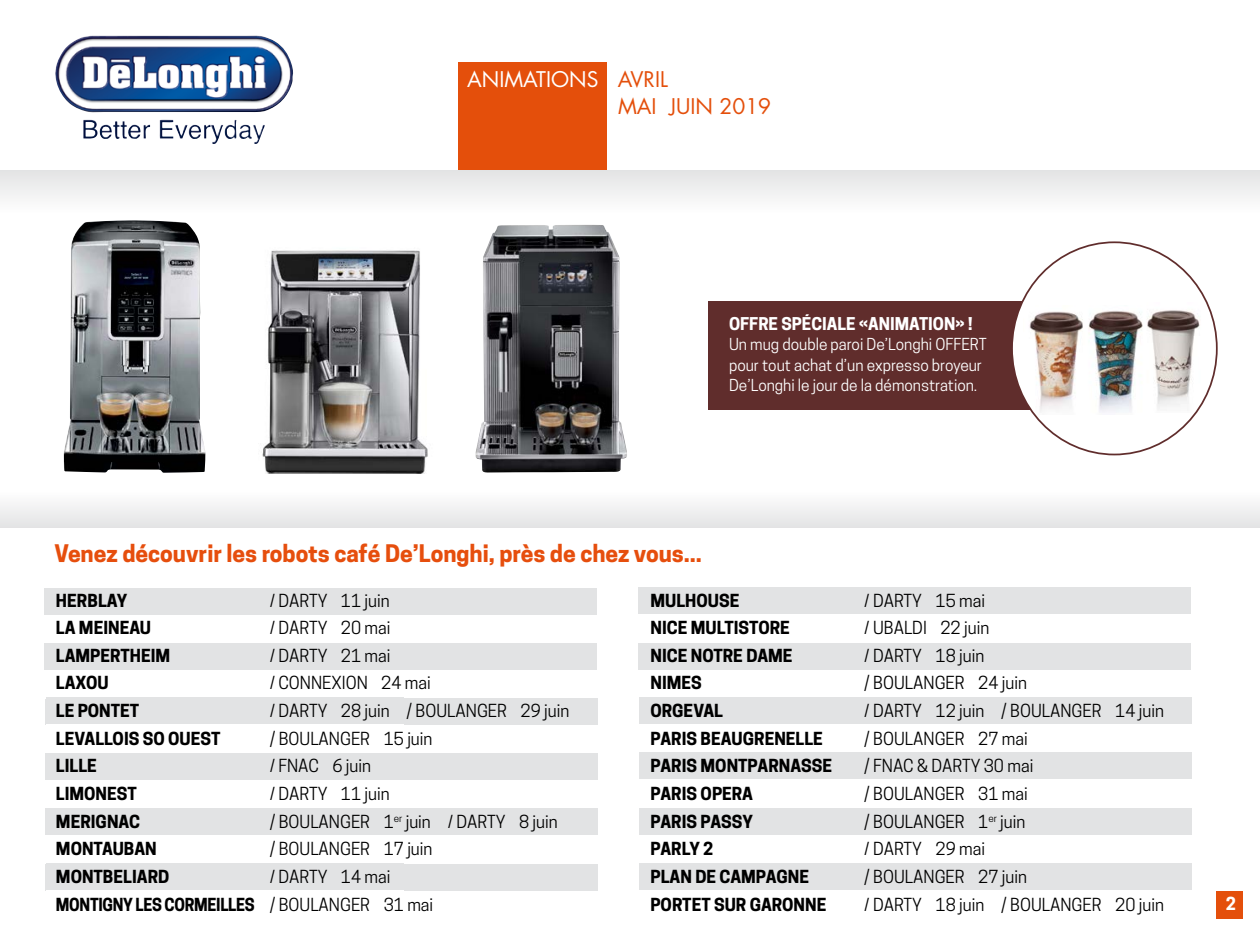
<style>
.page{position:relative;width:1260px;height:943px;background:#fff}
.page>*{position:absolute;margin:0;border:0;box-sizing:border-box;transform-origin:0 0}
.t1{font:700 22.75px "Cooper Hewitt";color:#e64e0d}
.t2{font:21px/27.1px "Futura";color:#e44f0b}
.t3{font:16.97px/27.7px "Cooper Hewitt";color:#000}
.t4{font:700 16.97px/27.7px "Cooper Hewitt";color:#000}
.t5{font:700 16.97px "Cooper Hewitt";color:#fff}
.t6{font:700 16.62px "Cooper Hewitt";color:#fff}
.t7{font:15.58px/20.3px "Cooper Hewitt";color:#fff}
.s1{color:#fff}
</style>
<div class="page">
<div style="left:45px;top:588px;width:552px;height:28px;background:#e2e3e4"></div>
<div style="left:45px;top:615px;width:552px;height:28px;background:#fff"></div>
<div style="left:45px;top:643px;width:552px;height:28px;background:#e2e3e4"></div>
<div style="left:45px;top:670px;width:552px;height:28px;background:#fff"></div>
<div style="left:46px;top:698px;width:552px;height:28px;background:#e2e3e4"></div>
<div style="left:46px;top:725px;width:552px;height:28px;background:#fff"></div>
<div style="left:46px;top:753px;width:552px;height:28px;background:#e2e3e4"></div>
<div style="left:46px;top:780px;width:552px;height:28px;background:#fff"></div>
<div style="left:46px;top:808px;width:552px;height:28px;background:#e2e3e4"></div>
<div style="left:46px;top:835px;width:552px;height:29px;background:#fff"></div>
<div style="left:46px;top:864px;width:552px;height:28px;background:#e2e3e4"></div>
<div style="left:46px;top:891px;width:552px;height:28px;background:#fff"></div>
<div style="left:638px;top:587px;width:553px;height:29px;background:#e2e3e4"></div>
<div style="left:638px;top:614px;width:553px;height:29px;background:#fff"></div>
<div style="left:638px;top:643px;width:553px;height:28px;background:#e2e3e4"></div>
<div style="left:638px;top:670px;width:553px;height:28px;background:#fff"></div>
<div style="left:639px;top:697px;width:553px;height:28px;background:#e2e3e4"></div>
<div style="left:639px;top:724px;width:553px;height:28px;background:#fff"></div>
<div style="left:639px;top:752px;width:553px;height:29px;background:#e2e3e4"></div>
<div style="left:639px;top:779px;width:553px;height:29px;background:#fff"></div>
<div style="left:639px;top:808px;width:553px;height:28px;background:#e2e3e4"></div>
<div style="left:639px;top:835px;width:553px;height:28px;background:#fff"></div>
<div style="left:639px;top:863px;width:553px;height:28px;background:#e2e3e4"></div>
<div style="left:639px;top:890px;width:553px;height:28px;background:#fff"></div>
<div style="left:1216px;top:891px;width:26px;height:28px;background:#e44f0b"></div>
<div style="left:46px;top:697px;width:358px;height:29px;background:#e2e3e4"></div>
<div style="left:46px;top:724px;width:358px;height:29px;background:#fff"></div>
<div style="left:46px;top:863px;width:358px;height:29px;background:#e2e3e4"></div>
<div style="left:46px;top:890px;width:358px;height:29px;background:#fff"></div>
<img style="left:55px;top:35px;width:238px;height:107px">
<div style="left:458px;top:63px;width:149px;height:107px;background:#e44f0b"></div>
<img style="left:64px;top:220px;width:141px;height:252px">
<img style="left:262px;top:250px;width:166px;height:223px">
<img style="left:476px;top:225px;width:151px;height:247px">
<div style="left:0;top:170px;width:1260px;height:43px;background:linear-gradient(to right,#f0f1f1,#f0f1f1)"></div>
<div style="left:708px;top:301px;width:339px;height:108px;background:#602d2c"></div>
<div style="left:1012px;top:242px;width:205px;height:212px;background:#fff;border-radius:50%"></div>
<img style="left:1097px;top:311px;width:37px;height:102px">
<img style="left:1134px;top:303px;width:80px;height:109px">
<img style="left:1024px;top:311px;width:73px;height:104px">
<div style="left:0;top:491px;width:1260px;height:36px;background:#f1f1f1"></div>
<p class="t2" style="left:618px;top:65px;width:155px;text-indent:-151px"><span class="s1">ANIMATIONS</span> AVRIL<br>MAI JUIN 2019</p>
<p class="t6" style="left:729px;top:314px;width:22px">Offre</p>
<p class="t6" style="left:781px;top:314px;width:40px">spéciale</p>
<p class="t6" style="left:859px;top:314px;width:20px">«animation</p>
<p class="t6" style="left:955px;top:314px;width:19px">» !</p>
<p class="t7" style="left:729px;top:334px;width:259px">Un mug double paroi De’Longhi OFFERT pour tout achat d’un expresso broyeur<br>De’Longhi le jour de la démonstration.</p>
<h1 class="t1" style="left:55px;top:540px;width:649px">Venez découvrir les robots café De’Longhi, près de chez vous...</h1>
<p class="t4" style="left:56px;top:586px;width:116px">HERBLAY<br>LA MEINEAU<br>LAMPERTHEIM<br>LAXOU<br>LE PONTET<br>levallois</p>
<p class="t4" style="left:143px;top:724px;width:79px">SO OUEST</p>
<p class="t4" style="left:56px;top:752px;width:200px">LILLE<br>LIMONEST<br>MERIGNAC<br>MONTAUBAN<br>MONTBELIARD<br>MONTIGNY LES CORMEILLES</p>
<p class="t3" style="left:270px;top:586px;width:301px">/ DARTY 11 juin<br>/ DARTY 20 mai<br>/ DARTY 21 mai<br>/ connexion 24 mai<br>/ DARTY 28 juin / boulanger 29 juin / boulanger 15 juin<br>/ fnac</p>
<p class="t3" style="left:270px;top:752px;width:289px;text-indent:63px">6 juin<br>/ DARTY 11 juin<br>/ boulanger 1<sup>er</sup> juin / DARTY 8 juin / boulanger 17 juin<br>/ DARTY 14 mai<br>/ boulanger 31 mai</p>
<p class="t4" style="left:651px;top:586px;width:143px">MULHOUSE<br>NICE MULTISTORE<br>NICE NOTRE DAME<br>NIMES<br>ORGEVAL<br>paris</p>
<p class="t4" style="left:701px;top:724px;width:124px">BEAUGRENELLE</p>
<p class="t4" style="left:651px;top:752px;width:20px">paris</p>
<p class="t4" style="left:701px;top:752px;width:133px">MONTPARNASSE</p>
<p class="t4" style="left:651px;top:780px;width:20px">paris</p>
<p class="t4" style="left:701px;top:780px;width:54px">OPERA</p>
<p class="t4" style="left:651px;top:807px;width:20px">paris</p>
<p class="t4" style="left:651px;top:807px;width:177px;text-indent:50px">PASSY<br>PARLY 2<br>PLAN DE CAMPAGNE<br>PORTET SUR GARONNE</p>
<p class="t3" style="left:864px;top:586px;width:301px">/ DARTY 15 mai<br>/ ubaldi 22 juin<br>/ DARTY 18 juin<br>/ boulanger 24 juin<br>/ DARTY 12 juin / boulanger 14 juin / boulanger 27 mai<br>/ FNAC &amp; DARTY 30 mai<br>/ boulanger 31 mai<br>/ boulanger 1<sup>er</sup> juin<br>/ DARTY 29 mai<br>/ boulanger 27 juin<br>/ DARTY 18 juin / boulanger 20 juin</p>
<p class="t5" style="left:1226px;top:893px;width:12px">2</p>
</div>
